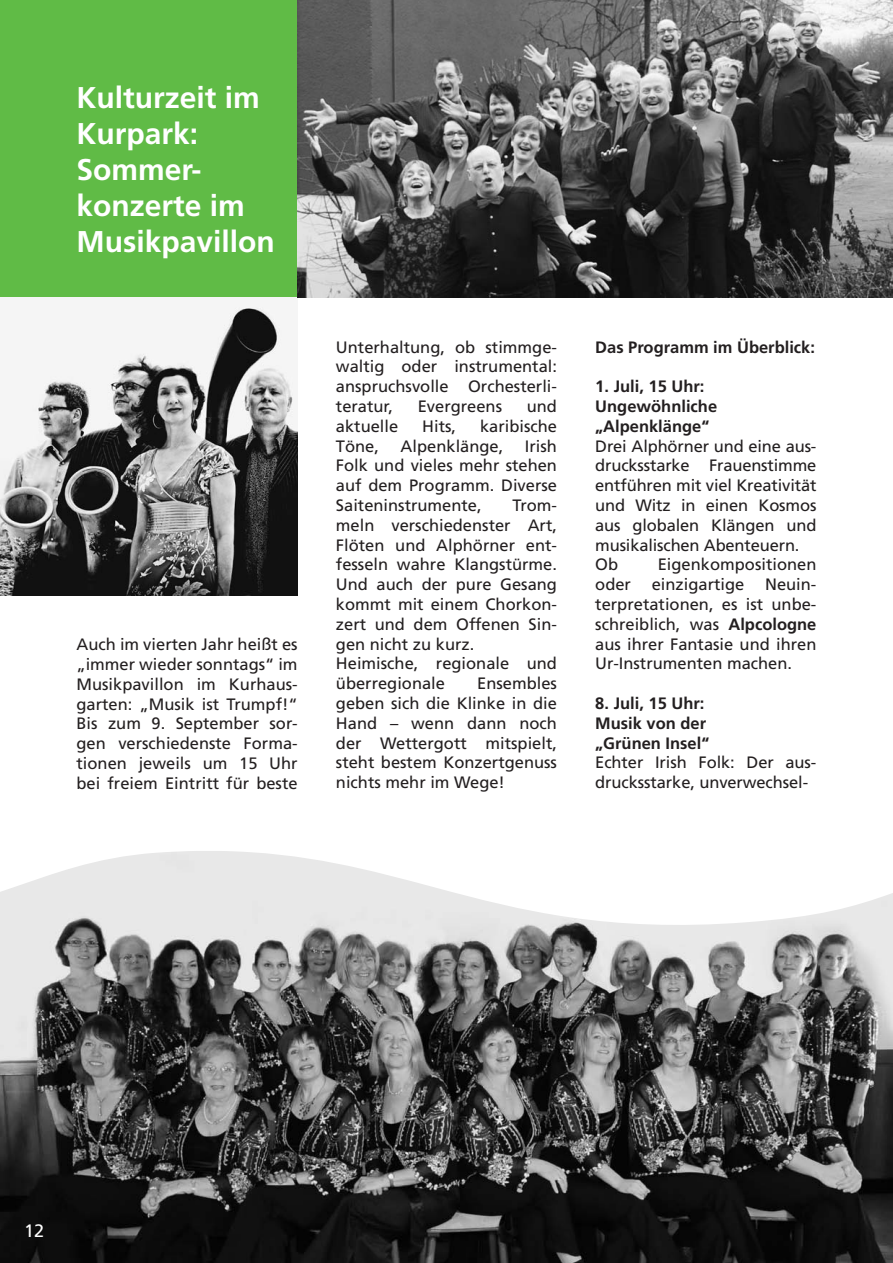
<style>
.page{position:relative;width:893px;height:1263px;background:#fff}
.page>*{position:absolute;margin:0;border:0;box-sizing:border-box;transform-origin:0 0}
.t1{font:700 30px/36px "Frutiger";color:#fff}
.t2{font:18px "Frutiger";color:#fff}
.t3{font:16.5px/19.8px "Frutiger";color:#231f20;text-align:justify}
.t4{font:700 16.5px/19.8px "Frutiger";color:#231f20}
.s1{font-weight:700}
</style>
<div class="page">
<div style="left:0;top:0;width:595px;height:298px;background:#60bb46"></div>
<img style="left:0;top:851px;width:893px;height:412px">
<img style="left:0;top:307px;width:298px;height:288px">
<img style="left:298px;top:0;width:595px;height:298px">
<h1 class="t1" style="left:77px;top:79px;width:200px">Kulturzeit im<br>Kurpark:<br>Sommer&shy;konzerte im<br>Musikpavillon</h1>
<p class="t3" style="left:77px;top:635px;width:223px">Auch im vierten Jahr heißt es „immer wieder sonntags“ im Musikpavillon im Kurhaus&shy;garten: „Musik ist Trumpf!“ Bis zum 9. September sor&shy;gen verschiedenste Forma&shy;tionen jeweils um 15 Uhr bei freiem Eintritt für beste</p>
<p class="t3" style="left:336px;top:337px;width:223px">Unterhaltung, ob stimmge&shy;waltig oder instrumental: anspruchsvolle Orchesterli&shy;teratur,</p>
<p class="t3" style="left:418px;top:396px;width:86px">Evergreens</p>
<p class="t3" style="left:527px;top:396px;width:32px">und</p>
<p class="t3" style="left:336px;top:416px;width:64px">aktuelle</p>
<p class="t3" style="left:422px;top:416px;width:35px">Hits,</p>
<p class="t3" style="left:480px;top:416px;width:79px">karibische</p>
<p class="t3" style="left:336px;top:436px;width:45px">Töne,</p>
<p class="t3" style="left:401px;top:436px;width:104px">Alpenklänge,</p>
<p class="t3" style="left:336px;top:436px;width:223px;text-indent:189px">Irish Folk und vieles mehr stehen auf dem Programm. Diverse Saiteninstrumente,</p>
<p class="t3" style="left:336px;top:495px;width:223px;text-align:left;text-indent:176px">Trom&shy;meln verschiedenster Art,<br>Flöten und Alphörner ent&shy;fesseln wahre Klangstürme.<br>Und auch der pure Gesang kommt mit einem Chorkon&shy;zert und dem Offenen Sin&shy;gen nicht zu kurz.<br>Heimische, regionale und überregionale</p>
<p class="t3" style="left:336px;top:674px;width:223px;text-indent:141px">Ensembles geben sich die Klinke in die Hand – wenn dann noch der Wettergott mitspielt, steht bestem Konzertgenuss nichts mehr im Wege!</p>
<p class="t4" style="left:595px;top:337px;width:221px">Das Programm im Überblick:</p>
<p class="t4" style="left:595px;top:377px;width:123px">1. Juli, 15 Uhr:<br>Ungewöhnliche „Alpenklänge“</p>
<p class="t3" style="left:595px;top:436px;width:223px;text-align:left">Drei Alphörner und eine aus&shy;drucksstarke Frauenstimme entführen mit viel Kreativität und Witz in einen Kosmos aus globalen Klängen und musikalischen Abenteuern.<br>Ob</p>
<p class="t3" style="left:658px;top:555px;width:160px">Eigenkompositionen</p>
<p class="t3" style="left:595px;top:575px;width:37px">oder</p>
<p class="t3" style="left:652px;top:575px;width:94px">einzigartige</p>
<p class="t3" style="left:595px;top:575px;width:223px;text-indent:170px">Neuin&shy;terpretationen, es ist unbe&shy;schreiblich, was <span class="s1">Alpcologne </span>aus ihrer Fantasie und ihren Ur-Instrumenten machen.</p>
<p class="t4" style="left:595px;top:693px;width:115px">8. Juli, 15 Uhr:<br>Musik von der „Grünen Insel“</p>
<p class="t3" style="left:595px;top:753px;width:223px">Echter Irish Folk: Der aus&shy;drucksstarke, unverwechsel-</p>
<p class="t2" style="left:24px;top:1220px;width:22px">12</p>
</div>
